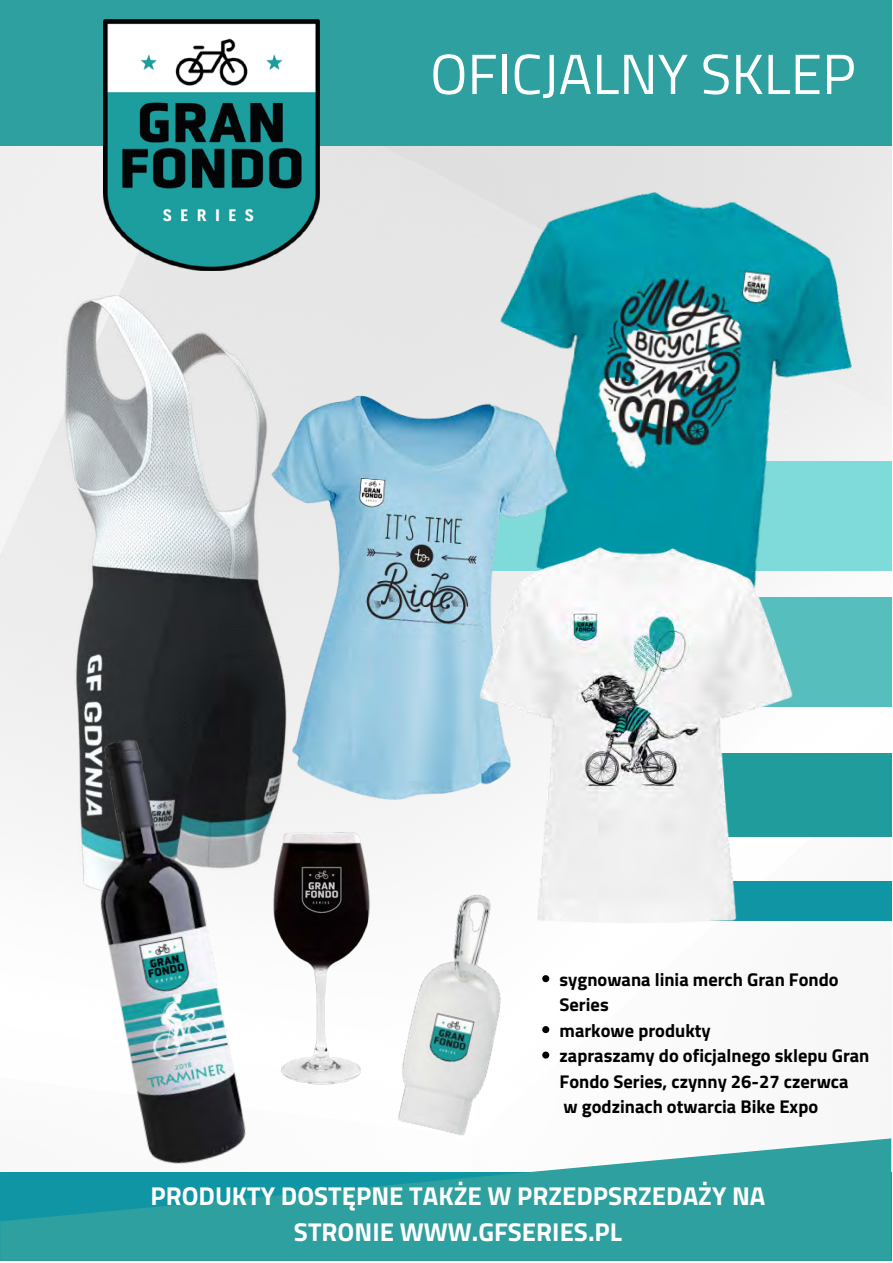
<style>
.page{position:relative;width:893px;height:1263px;background:#fff}
.page>*{position:absolute;margin:0;border:0;box-sizing:border-box;transform-origin:0 0}
.t1{font:56.7px "Titillium Web";color:#fff}
.t2{font:700 25.8px/36px "Titillium Web";color:#fff;text-align:center}
.t3{font:700 18.45px/25.5px "Titillium Web";color:#000}
</style>
<div class="page">
<img style="left:0;top:145px;width:891px;height:737px">
<img style="left:0;top:270px;width:477px;height:612px">
<div style="left:577px;top:882px;width:314px;height:39px;background:#1095a5"></div>
<div style="left:577px;top:753px;width:314px;height:84px;background:#1f9c9b"></div>
<img style="left:263px;top:856px;width:195px;height:227px">
<img style="left:304px;top:865px;width:246px;height:271px">
<div style="left:528px;top:597px;width:363px;height:110px;background:#56bfbe"></div>
<img style="left:363px;top:145px;width:522px;height:452px">
<img style="left:154px;top:339px;width:517px;height:517px">
<img style="left:477px;top:484px;width:326px;height:514px">
<svg style="left:0;top:1138px;width:891px;height:123px;fill:#2da09f"></svg>
<img style="left:44px;top:706px;width:219px;height:500px">
<div style="left:0;top:0;width:891px;height:145px;background:#2da09f"></div>
<img style="left:104px;top:20px;width:215px;height:250px">
<svg style="left:542px;top:975px;width:7px;height:7px"></svg>
<svg style="left:542px;top:1026px;width:7px;height:7px"></svg>
<svg style="left:542px;top:1051px;width:7px;height:7px"></svg>
<h1 class="t1" style="left:430px;top:33px;width:427px">OFICJALNY SKLEP</h1>
<p class="t3" style="left:560px;top:965px;width:311px">sygnowana linia merch Gran Fondo<br>Series<br>markowe produkty<br>zapraszamy do oficjalnego sklepu Gran<br>Fondo Series, czynny 26-27 czerwca<br>w godzinach otwarcia Bike Expo</p>
<h2 class="t2" style="left:150px;top:1177px;width:616px">PRODUKTY DOSTĘPNE TAKŻE W PRZEDPSRZEDAŻY NA<br>STRONIE WWW.GFSERIES.PL</h2>
</div>
